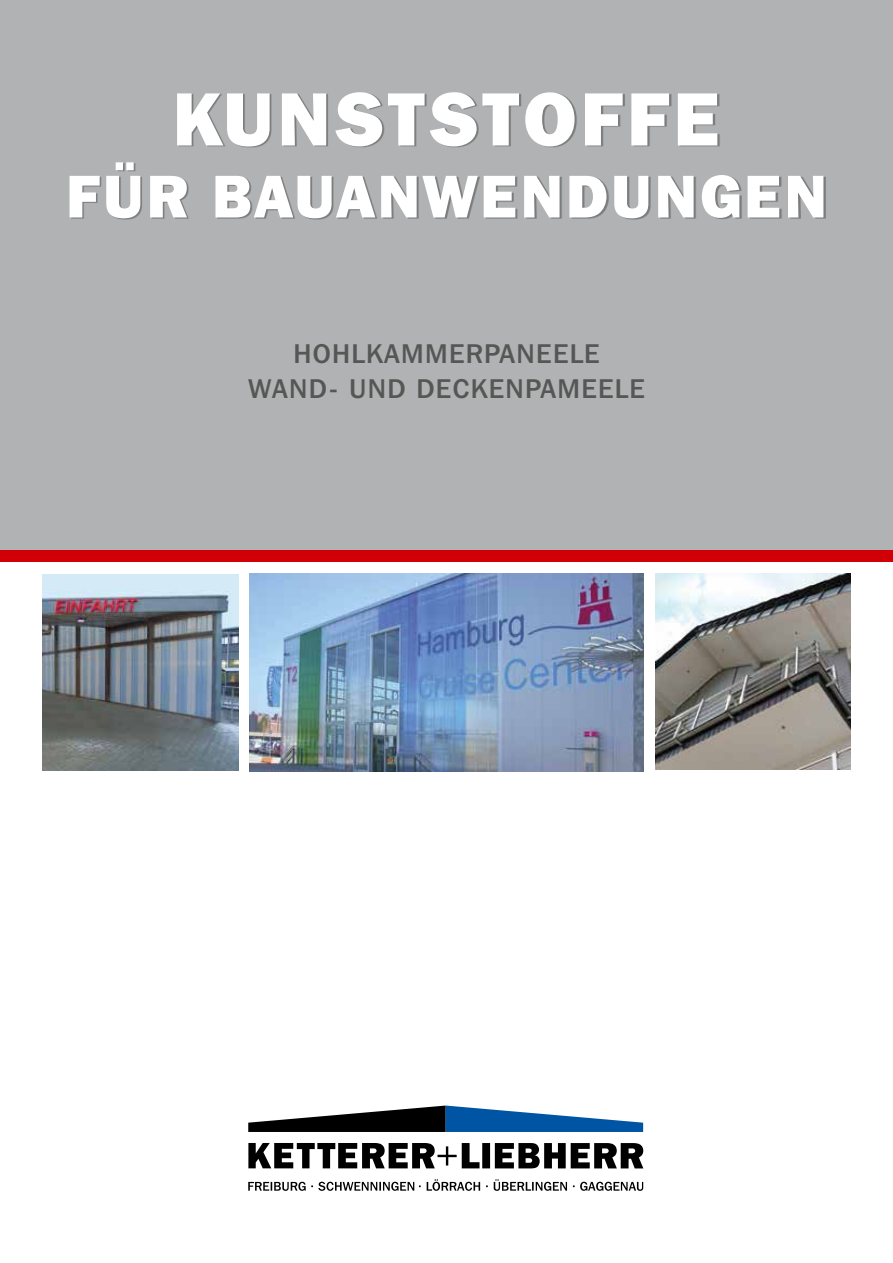
<style>
.page{position:relative;width:893px;height:1263px;background:#fff}
.page>*{position:absolute;margin:0;border:0;box-sizing:border-box;transform-origin:0 0}
.t1{font:800 75px "Franklin Gothic IT Cby BT";letter-spacing:.05em;color:#fff}
.t2{font:800 60px "Franklin Gothic IT Cby BT";letter-spacing:.05em;color:#fff}
.t3{font:500 27px/35.1px "Franklin Gothic IT Cby BT";letter-spacing:.05em;color:#565655;text-align:center}
</style>
<div class="page">
<div style="left:0;top:0;width:893px;height:561px;background:#b1b2b3"></div>
<div style="left:0;top:550px;width:893px;height:11px;background:#d10007"></div>
<div style="left:71px;top:93px;width:754px;height:126px;background:#000;opacity:.3"></div>
<svg style="left:248px;top:1143px;width:232px;height:25px"></svg>
<div style="left:482px;top:1143px;width:8px;height:25px;background:#000"></div>
<svg style="left:495px;top:1143px;width:148px;height:25px"></svg>
<svg style="left:248px;top:1105px;width:395px;height:27px"></svg>
<svg style="left:248px;top:1179px;width:395px;height:12px"></svg>
<img style="left:249px;top:573px;width:395px;height:198px">
<img style="left:43px;top:575px;width:195px;height:195px">
<img style="left:655px;top:573px;width:195px;height:196px">
<h1 class="t1" style="left:173px;top:71px;width:549px">KUNSTSTOFFE</h1>
<h2 class="t2" style="left:66px;top:158px;width:762px">FÜR BAUANWENDUNGEN</h2>
<p class="t3" style="left:248px;top:335px;width:398px">HOHLKAMMERPANEELE<br>WAND- UND DECKENPAMEELE</p>
</div>
